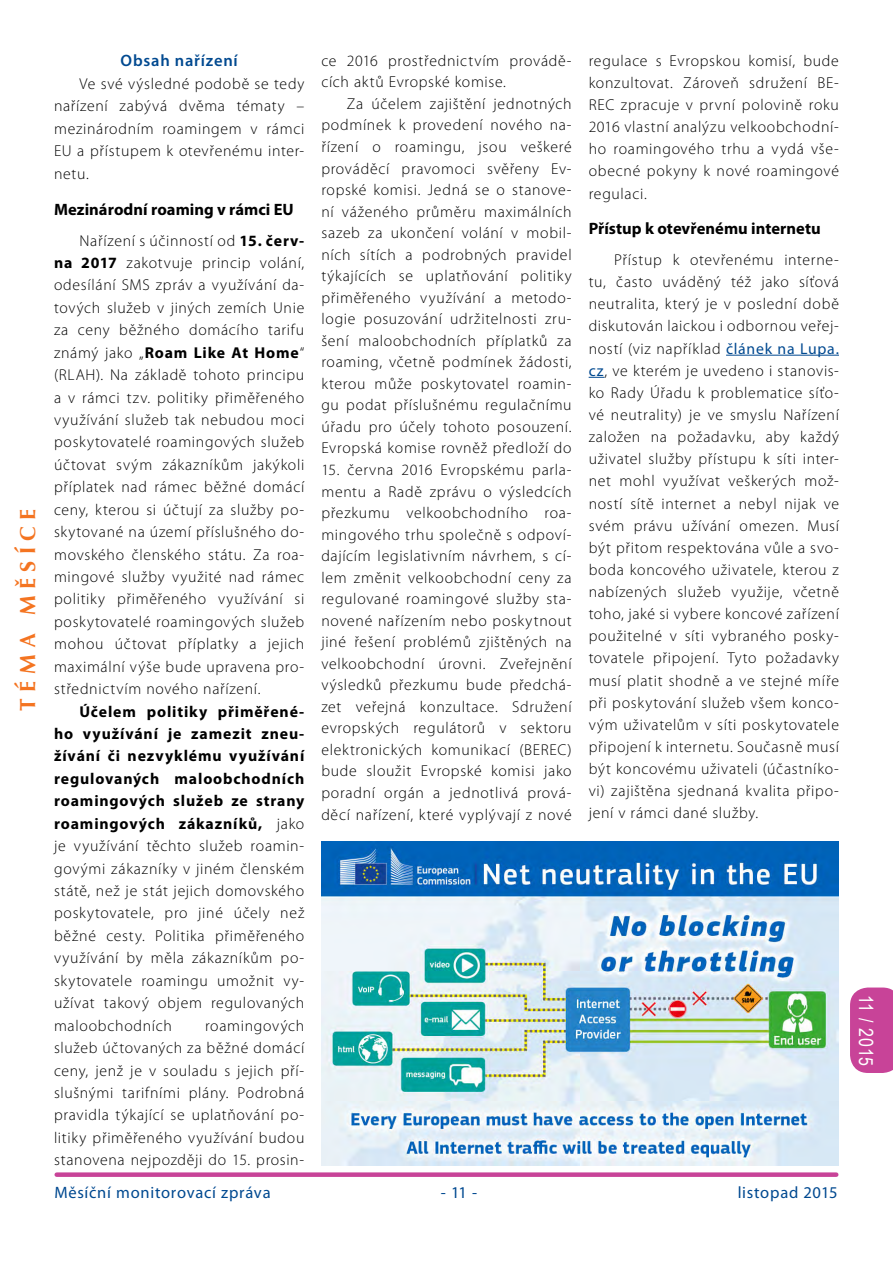
<style>
.page{position:relative;width:893px;height:1263px;background:#fff}
.page>*{position:absolute;margin:0;border:0;box-sizing:border-box;transform-origin:0 0}
.t1{font:700 22.5px "Vera Humana 95";letter-spacing:.28em;color:#f47421}
.t2{font:19.5px "Arial Narrow";letter-spacing:.015em;color:#fff}
.t3{font:700 16.5px "Myriad Pro";color:#000}
.t4{font:16.5px "Myriad Pro";letter-spacing:.045em;color:#004990}
.t5{font:600 16.5px "Myriad Pro";letter-spacing:.045em;color:#004990}
.t6{font:300 15.75px/22.5px "Myriad Pro";letter-spacing:.045em;color:#000;text-align:justify}
.s1{font-weight:700}
.s2{font-weight:400;color:#004990}
</style>
<div class="page">
<div style="left:57px;top:1172px;width:779px;height:5px;background:#c84398"></div>
<hr style="left:726px;top:355px;width:113px;height:1px;background:#004990">
<svg style="left:589px;top:377px;width:15px;height:1px"></svg>
<img style="left:321px;top:842px;width:518px;height:323px">
<div style="left:850px;top:987px;width:43px;height:86px;background:#c84398"></div>
<h1 class="t1" style="left:14px;top:710px;width:203px;rotate:-90deg">TÉMA MĚSÍCE</h1>
<p class="t5" style="left:120px;top:50px;width:119px">Obsah nařízení</p>
<p class="t6" style="left:54px;top:72px;width:252px;text-indent:26px">Ve své výsledné podobě se tedy nařízení zabývá dvěma tématy – mezinárodním roamingem v rámci EU a přístupem k otevřenému inter&shy;netu.</p>
<p class="t3" style="left:54px;top:200px;width:241px">Mezinárodní roaming v rámci EU</p>
<p class="t6" style="left:54px;top:229px;width:252px;text-indent:25px">Nařízení s účinností od <span class="s1">15. červ&shy;na 2017</span> zakotvuje princip volání, odesílání SMS zpráv a využívání da&shy;tových služeb v jiných zemích Unie za ceny běžného domácího tarifu známý jako „<span class="s1">Roam Like At Home</span>“ (RLAH). Na základě tohoto principu a v rámci tzv. politiky přiměřeného využívání služeb tak nebudou moci poskytovatelé roamingových služeb účtovat svým zákazníkům jakýkoli příplatek nad rámec běžné domácí ceny, kterou si účtují za služby po&shy;skytované na území příslušného do&shy;movského členského státu. Za roa&shy;mingové služby využité nad rámec politiky přiměřeného využívání si poskytovatelé roamingových služeb mohou účtovat příplatky a jejich maximální výše bude upravena pro&shy;střednictvím nového nařízení.</p>
<p class="t6" style="left:54px;top:700px;width:252px;text-indent:26px"><span class="s1">Účelem politiky přiměřené&shy;ho využívání je zamezit zneu&shy;žívání či nezvyklému využívání regulovaných maloobchodních roamingových služeb ze strany roamingových zákazníků,</span> jako je využívání těchto služeb roamin&shy;govými zákazníky v jiném členském státě, než je stát jejich domovského poskytovatele, pro jiné účely než běžné cesty. Politika přiměřeného využívání by měla zákazníkům po&shy;skytovatele roamingu umožnit vy&shy;užívat takový objem regulovaných maloobchodních</p>
<p class="t6" style="left:54px;top:1014px;width:252px;text-indent:151px">roamingových služeb účtovaných za běžné domácí ceny, jenž je v souladu s jejich pří&shy;slušnými tarifními plány. Podrobná pravidla týkající se uplatňování po&shy;litiky přiměřeného využívání budou stanovena nejpozději do 15. prosin-</p>
<p class="t6" style="left:321px;top:50px;width:252px;line-height:21.6px">ce 2016 prostřednictvím provádě&shy;cích aktů Evropské komise.</p>
<p class="t6" style="left:321px;top:93px;width:252px;line-height:21.6px;text-indent:26px">Za účelem zajištění jednotných podmínek k provedení nového na&shy;řízení o roamingu, jsou veškeré prováděcí pravomoci svěřeny Ev&shy;ropské komisi. Jedná se o stanove&shy;ní váženého průměru maximálních sazeb za ukončení volání v mobil&shy;ních sítích a podrobných pravidel týkajících se uplatňování politiky přiměřeného využívání a metodo&shy;logie posuzování udržitelnosti zru&shy;šení maloobchodních příplatků za roaming, včetně podmínek žádosti, kterou může poskytovatel roamin&shy;gu podat příslušnému regulačnímu úřadu pro účely tohoto posouzení.<br>Evropská komise rovněž předloží do</p>
<p class="t6" style="left:321px;top:459px;width:252px;line-height:21.6px">15. června 2016 Evropskému parla&shy;mentu a Radě zprávu o výsledcích přezkumu velkoobchodního roa&shy;mingového trhu společně s odpoví&shy;dajícím legislativním návrhem, s cí&shy;lem změnit velkoobchodní ceny za regulované roamingové služby sta&shy;novené nařízením nebo poskytnout jiné řešení problémů zjištěných na velkoobchodní úrovni. Zveřejnění výsledků přezkumu bude předchá&shy;zet veřejná konzultace. Sdružení evropských regulátorů v sektoru elektronických komunikací (BEREC) bude sloužit Evropské komisi jako poradní orgán a jednotlivá prová&shy;děcí nařízení, které vyplývají z nové</p>
<p class="t6" style="left:589px;top:49px;width:252px">regulace s Evropskou komisí, bude konzultovat. Zároveň sdružení BE-REC zpracuje v první polovině roku 2016 vlastní analýzu velkoobchodní&shy;ho roamingového trhu a vydá vše&shy;obecné pokyny k nové roamingové regulaci.</p>
<p class="t3" style="left:589px;top:220px;width:234px">Přístup k otevřenému internetu</p>
<p class="t6" style="left:589px;top:249px;width:252px;text-indent:26px">Přístup k otevřenému interne&shy;tu, často uváděný též jako síťová neutralita, který je v poslední době diskutován laickou i odbornou veřej&shy;ností (viz například <span class="s2">článek na Lupa. cz</span>, ve kterém je uvedeno i stanovis&shy;ko Rady Úřadu k problematice síťo&shy;vé neutrality) je ve smyslu Nařízení založen na požadavku, aby každý uživatel služby přístupu k síti inter&shy;net mohl využívat veškerých mož&shy;ností sítě internet a nebyl nijak ve svém právu užívání omezen. Musí být přitom respektována vůle a svo&shy;boda koncového uživatele, kterou z nabízených služeb využije, včetně toho, jaké si vybere koncové zařízení použitelné v síti vybraného posky&shy;tovatele připojení. Tyto požadavky musí platit shodně a ve stejné míře při poskytování služeb všem konco&shy;vým uživatelům v síti poskytovatele připojení k internetu. Současně musí být koncovému uživateli (účastníko&shy;vi) zajištěna sjednaná kvalita připo&shy;jení v rámci dané služby.</p>
<p class="t4" style="left:54px;top:1183px;width:218px">Měsíční monitorovací zpráva</p>
<p class="t4" style="left:441px;top:1183px;width:38px">- 11 -</p>
<p class="t4" style="left:738px;top:1183px;width:102px">listopad 2015</p>
<p class="t2" style="left:880px;top:995px;width:72px;rotate:90deg">11 / 2015</p>
</div>
